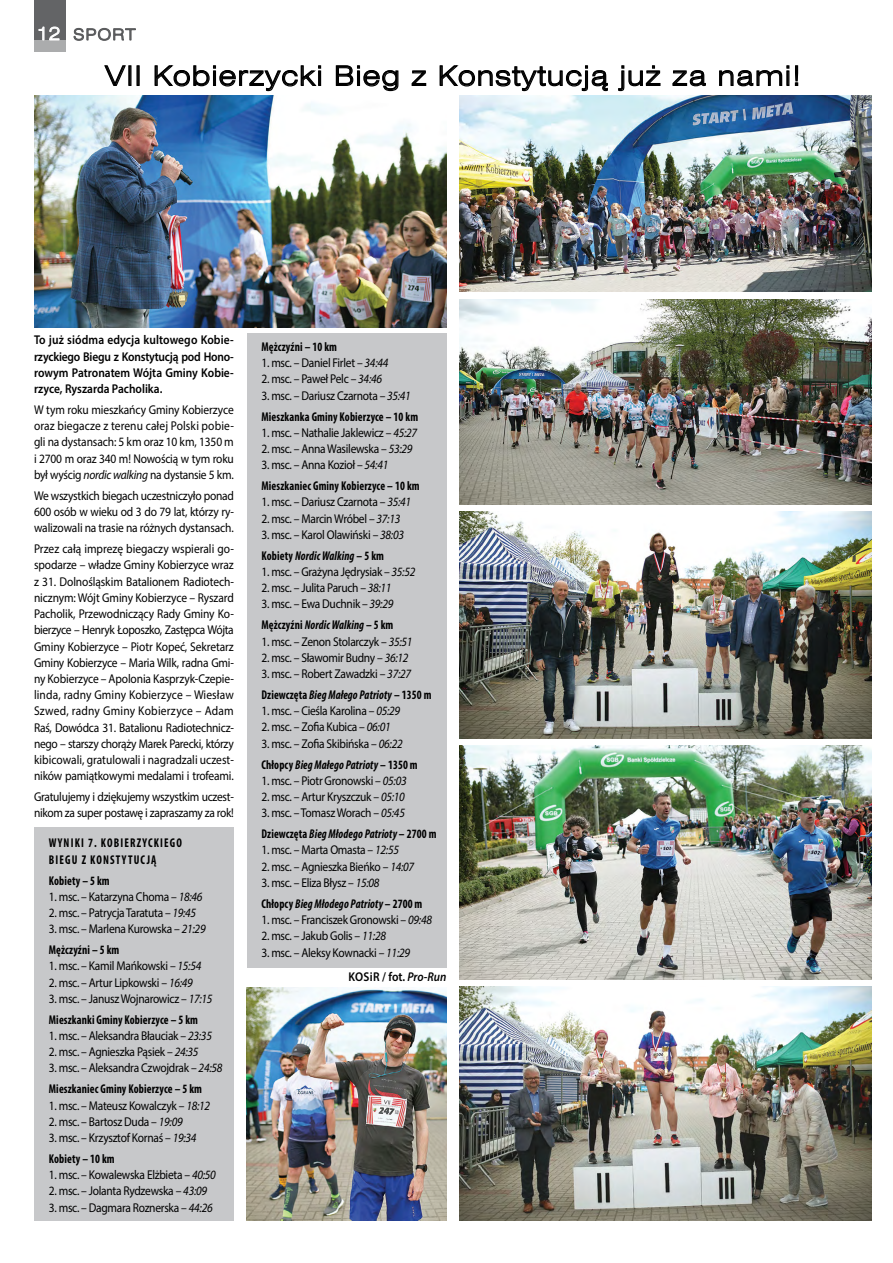
<style>
.page{position:relative;width:893px;height:1263px;background:#fff}
.page>*{position:absolute;margin:0;border:0;box-sizing:border-box;transform-origin:0 0}
.t1{font:27px "Swis 721 Lt Ex EU";letter-spacing:.05em;color:#000}
.t2{font:15.75px "Swis 721 Lt Ex EU";letter-spacing:.075em;color:#58595b}
.t3{font:12.75px/16.2px "Myriad Pro";letter-spacing:-.025em;color:#000;scale:.9 1}
.t4{font:700 condensed 12.75px/21px "Myriad Pro";letter-spacing:.01em;color:#000;scale:.9 1}
.t5{font:600 12.75px/16.2px "Myriad Pro";color:#000;text-align:justify;scale:.9 1}
.t6{font:italic 700 condensed 12.75px/21px "Myriad Pro";letter-spacing:.01em;color:#000;scale:.9 1}
.t7{font:700 condensed 12.75px/16.2px "Myriad Pro";letter-spacing:.1em;color:#000;scale:.9 1}
.s1{font-size:18px;color:#fff}
.s2{font-style:italic}
.s3{font-weight:700;font-stretch:condensed}
.s4{font-weight:400;font-stretch:normal}
.s5{font-weight:400;font-style:italic;font-stretch:normal}
.s6{font-weight:700;font-style:italic;font-stretch:condensed}
.s7{font-weight:400;font-style:normal;font-stretch:normal}
.s8{font-style:normal}
.s9{font-weight:600}
.s10{font-weight:600;font-style:italic}
</style>
<div class="page">
<svg style="left:104px;top:65px;width:22px;height:21px"></svg>
<svg style="left:154px;top:65px;width:167px;height:27px"></svg>
<div style="left:318px;top:70px;width:3px;height:16px;border:1px solid #000"></div>
<svg style="left:335px;top:65px;width:64px;height:27px"></svg>
<svg style="left:411px;top:70px;width:16px;height:16px"></svg>
<svg style="left:439px;top:65px;width:169px;height:27px"></svg>
<svg style="left:618px;top:65px;width:43px;height:27px"></svg>
<svg style="left:672px;top:70px;width:34px;height:17px"></svg>
<svg style="left:719px;top:65px;width:80px;height:22px"></svg>
<img style="left:34px;top:96px;width:412px;height:231px">
<img style="left:459px;top:512px;width:413px;height:227px">
<img style="left:247px;top:988px;width:199px;height:232px">
<img style="left:459px;top:299px;width:413px;height:206px">
<img style="left:459px;top:745px;width:413px;height:234px">
<img style="left:459px;top:96px;width:413px;height:195px">
<div style="left:34px;top:827px;width:200px;height:393px;background:#c7c8ca"></div>
<div style="left:247px;top:333px;width:199px;height:634px;background:#c7c8ca"></div>
<img style="left:459px;top:987px;width:413px;height:233px">
<div style="left:34px;top:0;width:31px;height:40px;background:#636466"></div>
<div style="left:34px;top:40px;width:31px;height:11px;background:#abacad"></div>
<svg style="left:38px;top:26px;width:22px;height:15px"></svg>
<svg style="left:73px;top:28px;width:63px;height:13px"></svg>
<p class="t2" style="left:37px;top:25px;width:100px"><span class="s1">12</span> SPORT</p>
<h1 class="t1" style="left:105px;top:60px;width:697px">VII Kobierzycki Bieg z Konstytucją już za nami!</h1>
<p class="t5" style="left:34px;top:332px;width:224px">To już siódma edycja kultowego Kobie&shy;rzyckiego Biegu z Konstytucją pod Hono&shy;rowym Patronatem Wójta Gminy Kobie&shy;rzyce, Ryszarda Pacholika.</p>
<p class="t3" style="left:34px;top:401px;width:224px;text-align:justify">W tym roku mieszkańcy Gminy Kobierzyce oraz biegacze z terenu całej Polski pobie&shy;gli na dystansach: 5 km oraz 10 km, 1350 m i 2700 m oraz 340 m! Nowością w tym roku był wyścig <span class="s2">nordic walking</span> na dystansie 5 km.</p>
<p class="t3" style="left:34px;top:487px;width:224px;text-align:justify">We wszystkich biegach uczestniczyło ponad 600 osób w wieku od 3 do 79 lat, którzy ry&shy;walizowali na trasie na różnych dystansach.</p>
<p class="t3" style="left:34px;top:541px;width:224px;text-align:justify">Przez całą imprezę biegaczy wspierali go&shy;spodarze – władze Gminy Kobierzyce wraz z 31. Dolnośląskim Batalionem Radiotech&shy;nicznym: Wójt Gminy Kobierzyce – Ryszard Pacholik, Przewodniczący Rady Gminy Ko&shy;bierzyce – Henryk Łoposzko, Zastępca Wójta Gminy Kobierzyce – Piotr Kopeć, Sekretarz Gminy Kobierzyce – Maria Wilk, radna Gmi&shy;ny Kobierzyce – Apolonia Kasprzyk-Czepie&shy;linda, radny Gminy Kobierzyce – Wiesław Szwed, radny Gminy Kobierzyce – Adam Raś, Dowódca 31. Batalionu Radiotechnicz&shy;nego – starszy chorąży Marek Parecki, którzy kibicowali, gratulowali i nagradzali uczest&shy;ników pamiątkowymi medalami i trofeami.</p>
<p class="t3" style="left:34px;top:788px;width:224px">Gratulujemy i dziękujemy wszystkim uczest&shy;nikom za super postawę i zapraszamy za rok!</p>
<p class="t7" style="left:49px;top:835px;width:149px">WYNIKI 7. KOBIERZYCKIEGO<br>BIEGU Z KONSTYTUCJĄ</p>
<p class="t4" style="left:49px;top:869px;width:69px">Kobiety – 5 km</p>
<p class="t3" style="left:49px;top:888px;width:172px">1. msc. – Katarzyna Choma – <span class="s2">18:46</span></p>
<p class="t3" style="left:49px;top:904px;width:165px">2. msc. – Patrycja Taratuta – <span class="s2">19:45</span></p>
<p class="t3" style="left:49px;top:918px;width:176px;line-height:21px">3. msc. – Marlena Kurowska – <span class="s2">21:29<br></span><span class="s3">Mężczyźni – 5 km</span></p>
<p class="t3" style="left:49px;top:958px;width:171px">1. msc. – Kamil Mańkowski – <span class="s2">15:54</span></p>
<p class="t3" style="left:49px;top:974px;width:161px">2. msc. – Artur Lipkowski – <span class="s2">16:49</span></p>
<p class="t4" style="left:49px;top:988px;width:183px"><span class="s4">3. msc. – Janusz Wojnarowicz –</span> <span class="s5">17:15<br></span>Mieszkanki Gminy Kobierzyce – 5 km</p>
<p class="t3" style="left:49px;top:1027px;width:183px">1. msc. – Aleksandra Błauciak – <span class="s2">23:35</span></p>
<p class="t3" style="left:49px;top:1043px;width:168px">2. msc. – Agnieszka Pąsiek – <span class="s2">24:35</span></p>
<p class="t4" style="left:49px;top:1057px;width:194px"><span class="s4">3. msc. – Aleksandra Czwojdrak –</span> <span class="s5">24:58<br></span>Mieszkaniec Gminy Kobierzyce – 5 km</p>
<p class="t3" style="left:49px;top:1097px;width:181px">1. msc. – Mateusz Kowalczyk – <span class="s2">18:12</span></p>
<p class="t3" style="left:49px;top:1113px;width:150px">2. msc. – Bartosz Duda – <span class="s2">19:09</span></p>
<p class="t3" style="left:49px;top:1127px;width:166px;line-height:21px">3. msc. – Krzysztof Kornaś – <span class="s2">19:34<br></span><span class="s3">Kobiety – 10 km</span></p>
<p class="t3" style="left:49px;top:1167px;width:187px">1. msc. – Kowalewska Elżbieta – <span class="s2">40:50</span></p>
<p class="t3" style="left:49px;top:1183px;width:177px">2. msc. – Jolanta Rydzewska – <span class="s2">43:09</span></p>
<p class="t3" style="left:49px;top:1199px;width:184px">3. msc. – Dagmara Roznerska – <span class="s2">44:26</span></p>
<p class="t4" style="left:261px;top:336px;width:85px">Mężczyźni – 10 km</p>
<p class="t3" style="left:261px;top:355px;width:143px">1. msc. – Daniel Firlet – <span class="s2">34:44</span></p>
<p class="t3" style="left:261px;top:371px;width:136px">2. msc. – Paweł Pelc – <span class="s2">34:46</span></p>
<p class="t4" style="left:261px;top:384px;width:176px"><span class="s4">3. msc. – Dariusz Czarnota –</span> <span class="s5">35:41<br></span>Mieszkanka Gminy Kobierzyce – 10 km</p>
<p class="t3" style="left:261px;top:424px;width:174px">1. msc. – Nathalie Jaklewicz – <span class="s2">45:27</span></p>
<p class="t3" style="left:261px;top:440px;width:169px">2. msc. – Anna Wasilewska – <span class="s2">53:29</span></p>
<p class="t4" style="left:261px;top:454px;width:177px"><span class="s4">3. msc. – Anna Kozioł –</span> <span class="s5">54:41<br></span>Mieszkaniec Gminy Kobierzyce – 10 km</p>
<p class="t3" style="left:261px;top:494px;width:168px">1. msc. – Dariusz Czarnota – <span class="s2">35:41</span></p>
<p class="t3" style="left:261px;top:510px;width:156px">2. msc. – Marcin Wróbel – <span class="s2">37:13</span></p>
<p class="t3" style="left:261px;top:524px;width:160px;line-height:21px">3. msc. – Karol Olawiński – <span class="s2">38:03<br></span><span class="s3">Kobiety</span> <span class="s6">Nordic Walking</span> <span class="s3">– 5 km</span></p>
<p class="t3" style="left:261px;top:563px;width:172px">1. msc. – Grażyna Jędrysiak – <span class="s2">35:52</span></p>
<p class="t3" style="left:261px;top:580px;width:146px">2. msc. – Julita Paruch – <span class="s2">38:11</span></p>
<p class="t3" style="left:261px;top:593px;width:148px;line-height:21px">3. msc. – Ewa Duchnik – <span class="s2">39:29<br></span><span class="s3">Mężczyźni</span> <span class="s6">Nordic Walking</span> <span class="s3">– 5 km</span></p>
<p class="t3" style="left:261px;top:633px;width:169px">1. msc. – Zenon Stolarczyk – <span class="s2">35:51</span></p>
<p class="t3" style="left:261px;top:649px;width:165px">2. msc. – Sławomir Budny – <span class="s2">36:12</span></p>
<p class="t3" style="left:261px;top:663px;width:190px;line-height:21px">3. msc. – Robert Zawadzki – <span class="s2">37:27<br></span><span class="s3">Dziewczęta</span> <span class="s6">Bieg Małego Patrioty</span> <span class="s3">– 1350 m</span></p>
<p class="t3" style="left:261px;top:703px;width:156px">1. msc. – Cieśla Karolina – <span class="s2">05:29</span></p>
<p class="t3" style="left:261px;top:719px;width:145px">2. msc. – Zofia Kubica – <span class="s2">06:01</span></p>
<p class="t3" style="left:261px;top:733px;width:175px;line-height:21px">3. msc. – Zofia Skibińska – <span class="s2">06:22<br></span><span class="s3">Chłopcy</span> <span class="s6">Bieg Małego Patrioty</span> <span class="s3">– 1350 m</span></p>
<p class="t3" style="left:261px;top:772px;width:163px">1. msc. – Piotr Gronowski – <span class="s2">05:03</span></p>
<p class="t3" style="left:261px;top:788px;width:161px">2. msc. – Artur Kryszczuk – <span class="s2">05:10</span></p>
<p class="t3" style="left:261px;top:802px;width:196px;line-height:21px">3. msc. – Tomasz Worach – <span class="s2">05:45<br></span><span class="s3">Dziewczęta</span> <span class="s6">Bieg Młodego Patrioty</span> <span class="s3">– 2700 m</span></p>
<p class="t3" style="left:261px;top:842px;width:154px">1. msc. – Marta Omasta – <span class="s2">12:55</span></p>
<p class="t3" style="left:261px;top:858px;width:171px">2. msc. – Agnieszka Bieńko – <span class="s2">14:07</span></p>
<p class="t6" style="left:261px;top:872px;width:180px"><span class="s7">3. msc. – Eliza Błysz –</span> <span class="s4">15:08<br></span><span class="s8">Chłopcy</span> Bieg Młodego Patrioty <span class="s8">– 2700 m</span></p>
<p class="t3" style="left:261px;top:911px;width:191px">1. msc. – Franciszek Gronowski – <span class="s2">09:48</span></p>
<p class="t3" style="left:261px;top:928px;width:140px">2. msc. – Jakub Golis – <span class="s2">11:28</span></p>
<p class="t3" style="left:349px;top:940px;width:110px;line-height:24px;text-indent:-87px">3. msc. – Aleksy Kownacki – <span class="s2">11:29<br></span><span class="s9">KOSiR / fot.</span> <span class="s10">Pro-Run</span></p>
</div>
